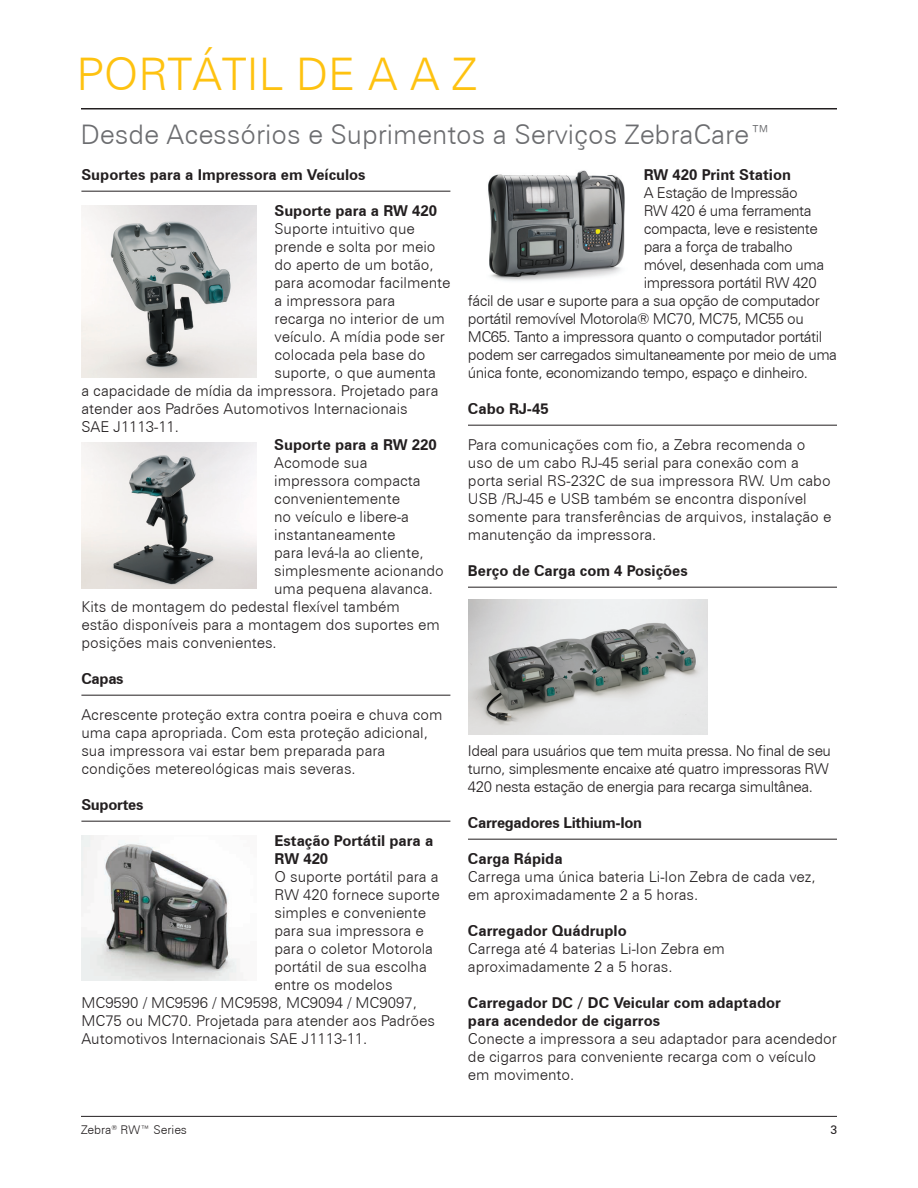
<style>
.page{position:relative;width:918px;height:1188px;background:#fff}
.page>*{position:absolute;margin:0;border:0;box-sizing:border-box;transform-origin:0 0}
.t1{font:300 45px "Zurich BT";color:#fec210}
.t2{font:300 27px "Zurich BT";color:#6c6d70}
.t3{font:300 15px/18px "Zurich BT";color:#231f20}
.t4{font:300 15px/18px "Zurich BT";letter-spacing:-.03em;color:#231f20}
.t5{font:700 15px/18px "Zurich BT";color:#231f20}
.t6{font:700 15px "Zurich BT";letter-spacing:-.02em;color:#231f20}
.t7{font:300 12px "Zurich BT";color:#231f20}
.t8{font:12px "Zurich BT";color:#231f20}
</style>
<div class="page">
<hr style="left:468px;top:425px;width:369px;height:1px;background:#231f20">
<hr style="left:468px;top:587px;width:369px;height:1px;background:#231f20">
<hr style="left:468px;top:839px;width:369px;height:1px;background:#231f20">
<hr style="left:81px;top:191px;width:369px;height:1px;background:#231f20">
<hr style="left:81px;top:695px;width:369px;height:1px;background:#231f20">
<hr style="left:81px;top:821px;width:369px;height:1px;background:#231f20">
<img style="left:82px;top:205px;width:174px;height:172px">
<img style="left:81px;top:443px;width:175px;height:145px">
<img style="left:81px;top:836px;width:163px;height:144px">
<img style="left:469px;top:600px;width:239px;height:135px">
<hr style="left:81px;top:108px;width:756px;height:2px;background:#231f20">
<img style="left:488px;top:170px;width:137px;height:111px">
<hr style="left:81px;top:1116px;width:756px;height:1px;background:#231f20">
<h1 class="t1" style="left:76px;top:47px;width:402px">Portátil de A a Z</h1>
<h2 class="t2" style="left:80px;top:118px;width:693px">Desde Acessórios e Suprimentos a Serviços ZebraCare™</h2>
<p class="t5" style="left:81px;top:166px;width:286px">Suportes para a Impressora em Veículos</p>
<p class="t5" style="left:274px;top:202px;width:164px">Suporte para a RW 420</p>
<p class="t3" style="left:274px;top:220px;width:142px">Suporte intuitivo que</p>
<p class="t3" style="left:274px;top:238px;width:163px">prende e solta por meio</p>
<p class="t3" style="left:274px;top:256px;width:161px">do aperto de um botão,</p>
<p class="t3" style="left:274px;top:274px;width:177px">para acomodar facilmente</p>
<p class="t3" style="left:274px;top:292px;width:122px">a impressora para</p>
<p class="t3" style="left:274px;top:310px;width:172px">recarga no interior de um</p>
<p class="t3" style="left:274px;top:328px;width:172px">veículo. A mídia pode ser</p>
<p class="t3" style="left:274px;top:346px;width:153px">colocada pela base do</p>
<p class="t3" style="left:274px;top:364px;width:163px">suporte, o que aumenta</p>
<p class="t3" style="left:81px;top:382px;width:359px">a capacidade de mídia da impressora. Projetado para</p>
<p class="t3" style="left:81px;top:400px;width:328px">atender aos Padrões Automotivos I nternacionais</p>
<p class="t3" style="left:81px;top:418px;width:18px">SAEJ</p>
<p class="t3" style="left:121px;top:418px;width:60px">1113-11.</p>
<p class="t5" style="left:274px;top:436px;width:164px">Suporte para a RW 220</p>
<p class="t3" style="left:274px;top:454px;width:95px">Acomode sua</p>
<p class="t3" style="left:274px;top:472px;width:148px">impressora compacta</p>
<p class="t3" style="left:274px;top:490px;width:127px">convenientemente</p>
<p class="t3" style="left:274px;top:508px;width:136px">no veículo e libere-a</p>
<p class="t3" style="left:274px;top:526px;width:123px">instantaneamente</p>
<p class="t3" style="left:274px;top:544px;width:151px">para levá-la ao cliente,</p>
<p class="t3" style="left:274px;top:562px;width:171px">simplesmente acionando</p>
<p class="t3" style="left:274px;top:580px;width:160px">uma pequena alavanca.</p>
<p class="t3" style="left:81px;top:598px;width:320px">Kits de montagem do pedestal flexível também</p>
<p class="t3" style="left:81px;top:616px;width:360px">estão disponíveis para a montagem dos suportes em</p>
<p class="t3" style="left:81px;top:634px;width:197px">posições mais convenientes.</p>
<p class="t5" style="left:81px;top:670px;width:44px">Capas</p>
<p class="t3" style="left:81px;top:706px;width:363px">Acrescente proteção extra contra poeira e chuva com uma capa apropriada. Com esta proteção adicional, sua impressora vai estar bem preparada para condições metereológicas mais severas.</p>
<p class="t6" style="left:81px;top:796px;width:64px">Suportes</p>
<p class="t5" style="left:274px;top:832px;width:160px">Estação Portátil para a<br>RW 420</p>
<p class="t3" style="left:274px;top:868px;width:165px">O suporte portátil para a</p>
<p class="t3" style="left:274px;top:886px;width:167px">RW 420 fornece suporte</p>
<p class="t3" style="left:274px;top:904px;width:153px">simples e conveniente</p>
<p class="t3" style="left:274px;top:922px;width:151px">para sua impressora e</p>
<p class="t3" style="left:274px;top:940px;width:160px">para o coletor M otorola</p>
<p class="t3" style="left:274px;top:958px;width:154px">portátil de sua escolha</p>
<p class="t3" style="left:274px;top:976px;width:120px">entre os modelos</p>
<p class="t3" style="left:81px;top:994px;width:337px">M C9590 / M C9596 / M C9598, M C9094 / M C9097,</p>
<p class="t3" style="left:81px;top:1012px;width:355px">M C75 ou M C70. Projetada para atender aos Padrões</p>
<p class="t3" style="left:81px;top:1030px;width:288px">Automotivos I nternacionais SAE J1113-11.</p>
<p class="t5" style="left:644px;top:165px;width:149px">RW 420 Print Station</p>
<p class="t4" style="left:644px;top:183px;width:156px">A Estação de I mpressão</p>
<p class="t4" style="left:644px;top:201px;width:169px">RW 420 é uma ferramenta</p>
<p class="t4" style="left:644px;top:219px;width:175px">compacta, leve e resistente</p>
<p class="t3" style="left:644px;top:237px;width:151px">para a força de trabalho</p>
<p class="t3" style="left:644px;top:255px;width:182px">móvel, desenhada com uma</p>
<p class="t4" style="left:644px;top:273px;width:174px">impressora portátil RW 420</p>
<p class="t4" style="left:468px;top:291px;width:353px">fácil de usar e suporte para a sua opção de computador</p>
<p class="t4" style="left:468px;top:309px;width:337px">portátil removível M otorola® M C70, M C75, M C55 ou</p>
<p class="t4" style="left:468px;top:327px;width:356px">M C65. Tanto a impressora quanto o computador portátil</p>
<p class="t4" style="left:468px;top:345px;width:371px">podem ser carregados simultaneamente por meio de uma</p>
<p class="t4" style="left:468px;top:363px;width:342px">única fonte, economizando tempo, espaço e dinheiro.</p>
<p class="t5" style="left:468px;top:400px;width:82px">Cabo RJ-45</p>
<p class="t3" style="left:468px;top:436px;width:365px">Para comunicações com fio, a Zebra recomenda o uso de um cabo RJ-45 serial para conexão com a porta serial RS-232C de sua impressora RW. Um cabo USB /RJ-45 e USB também se encontra disponível somente para transferências de arquivos, instalação e manutenção da impressora.</p>
<p class="t5" style="left:468px;top:562px;width:221px">Berço de Carga com 4 Posições</p>
<p class="t4" style="left:468px;top:742px;width:365px">Ideal para usuários que tem muita pressa. No final de seu turno, simplesmente encaixe até quatro impressoras RW<br>420 nesta estação de energia para recarga simultânea.</p>
<p class="t6" style="left:468px;top:814px;width:176px">Carregadores Lithium-Ion</p>
<p class="t5" style="left:468px;top:850px;width:96px">Carga Rápida</p>
<p class="t3" style="left:468px;top:868px;width:349px">Carrega uma única bateria Li-I on Zebra de cada vez, em aproximadamente 2 a 5 horas.</p>
<p class="t5" style="left:468px;top:922px;width:160px">Carregador Quádruplo</p>
<p class="t3" style="left:468px;top:940px;width:258px">Carrega até 4 baterias Li-Ion Zebra em aproximadamente 2 a 5 horas.</p>
<p class="t5" style="left:468px;top:994px;width:314px">Carregador DC / DC Veicular com adaptador para acendedor de cigarros</p>
<p class="t3" style="left:468px;top:1030px;width:371px">Conecte a impressora a seu adaptador para acendedor de cigarros para conveniente recarga com o veículo em movimento.</p>
<p class="t7" style="left:81px;top:1122px;width:108px">Zebra<sup>®</sup> RW™ Series</p>
<p class="t8" style="left:830px;top:1122px;width:8px">3</p>
</div>
